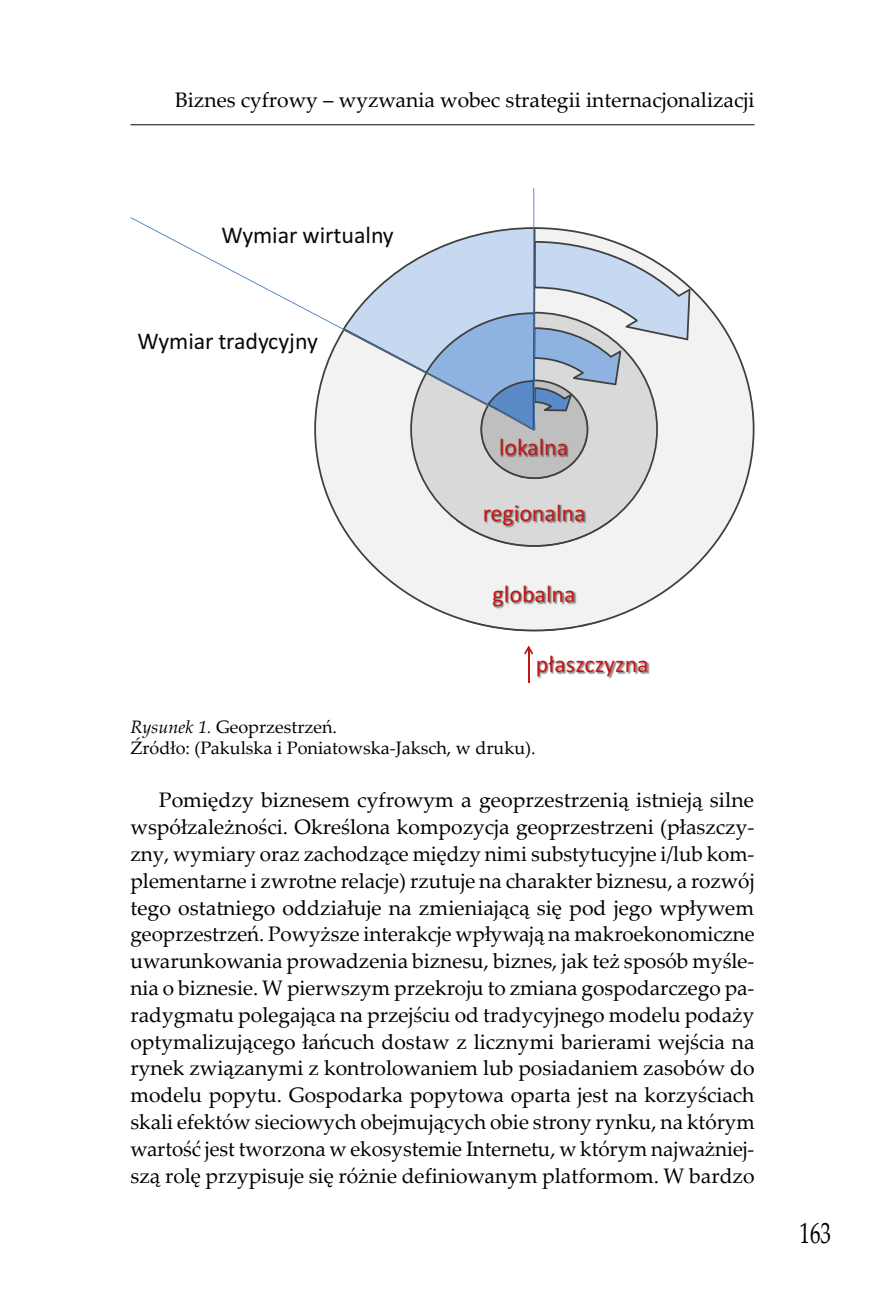
<style>
.page{position:relative;width:885px;height:1316px;background:#fff}
.page>*{position:absolute;margin:0;border:0;box-sizing:border-box;transform-origin:0 0}
.t1{font:29.4px "Palatino Linotype";color:#000;scale:.71 1}
.t2{font:24px "Calibri";color:#c31713}
.t3{font:24px "Calibri";color:#09090a}
.Standardowy{font:21px/26.8px "Palatino Linotype";color:#000;text-align:justify}
.Ilustracja_podpis{font:18px "Palatino Linotype";color:#000}
.s1{font-style:italic}
</style>
<div class="page">
<hr style="left:130px;top:124px;width:624px;height:1px;background:#000">
<svg style="left:314px;top:286px;width:440px;height:336px;fill:#f2f2f2"></svg>
<svg style="left:410px;top:479px;width:248px;height:68px;fill:#f2f2f2"></svg>
<hr style="left:533px;top:188px;width:1px;height:241px;background:#4b7fbc">
<svg style="left:130px;top:217px;width:405px;height:213px"></svg>
<img style="left:456px;top:547px;width:156px;height:2px">
<div style="left:456px;top:479px;width:156px;height:39px;background:#d9d9d9"></div>
<img style="left:456px;top:518px;width:156px;height:29px">
<svg style="left:343px;top:227px;width:347px;height:252px"></svg>
<img style="left:516px;top:476px;width:36px;height:3px">
<img style="left:474px;top:531px;width:120px;height:1px">
<img style="left:467px;top:490px;width:136px;height:34px">
<img style="left:467px;top:524px;width:136px;height:7px">
<img style="left:474px;top:530px;width:120px;height:1px">
<div style="left:466px;top:557px;width:135px;height:62px;background:#f2f2f2"></div>
<img style="left:466px;top:619px;width:135px;height:11px">
<img style="left:484px;top:612px;width:99px;height:1px">
<img style="left:477px;top:571px;width:116px;height:41px">
<svg style="left:522px;top:631px;width:24px;height:1px"></svg>
<img style="left:577px;top:627px;width:24px;height:3px">
<img style="left:510px;top:627px;width:67px;height:4px">
<img style="left:525px;top:654px;width:125px;height:28px">
<hr style="left:527px;top:647px;width:2px;height:35px;background:#c31713">
<svg style="left:524px;top:645px;width:9px;height:9px"></svg>
<p class="Standardowy" style="left:175px;top:86px;width:581px">Biznes cyfrowy – wyzwania wobec strategii internacjonalizacji</p>
<p class="t3" style="left:221px;top:218px;width:174px">Wymiar wirtualny</p>
<p class="t3" style="left:137px;top:324px;width:182px">Wymiar tradycyjny</p>
<p class="t2" style="left:499px;top:430px;width:71px">lokalna</p>
<p class="t2" style="left:482px;top:496px;width:104px">regionalna</p>
<p class="t2" style="left:492px;top:577px;width:84px">globalna</p>
<p class="t2" style="left:536px;top:647px;width:114px">płaszczyzna</p>
<p class="Ilustracja_podpis" style="left:130px;top:714px;width:208px"><span class="s1">Rysunek 1.</span> Geoprzestrzeń.</p>
<p class="Ilustracja_podpis" style="left:130px;top:734px;width:406px">Źródło: (Pakulska i Poniatowska‑Jaksch, w druku).</p>
<p class="Standardowy" style="left:130px;top:785px;width:625px;text-indent:28px">Pomiędzy biznesem cyfrowym a geoprzestrzenią istnieją silne współzależności. Określona kompozycja geoprzestrzeni (płaszczy‑ zny, wymiary oraz zachodzące między nimi substytucyjne i/lub kom‑ plementarne i zwrotne relacje) rzutuje na charakter biznesu, a rozwój tego ostatniego oddziałuje na zmieniającą się pod jego wpływem geoprzestrzeń. Powyższe interakcje wpływają na makroekonomiczne uwarunkowania prowadzenia biznesu, biznes, jak też sposób myśle‑ nia o biznesie. W pierwszym przekroju to zmiana gospodarczego pa‑ radygmatu polegająca na przejściu od tradycyjnego modelu podaży optymalizującego łańcuch dostaw z licznymi barierami wejścia na rynek związanymi z kontrolowaniem lub posiadaniem zasobów do modelu popytu. Gospodarka popytowa oparta jest na korzyściach skali efektów sieciowych obejmujących obie strony rynku, na którym wartość jest tworzona w ekosystemie Internetu, w którym najważniej‑ szą rolę przypisuje się różnie definiowanym platformom. W bardzo</p>
<h1 class="t1" style="left:799px;top:1211px;width:46px">163</h1>
</div>
